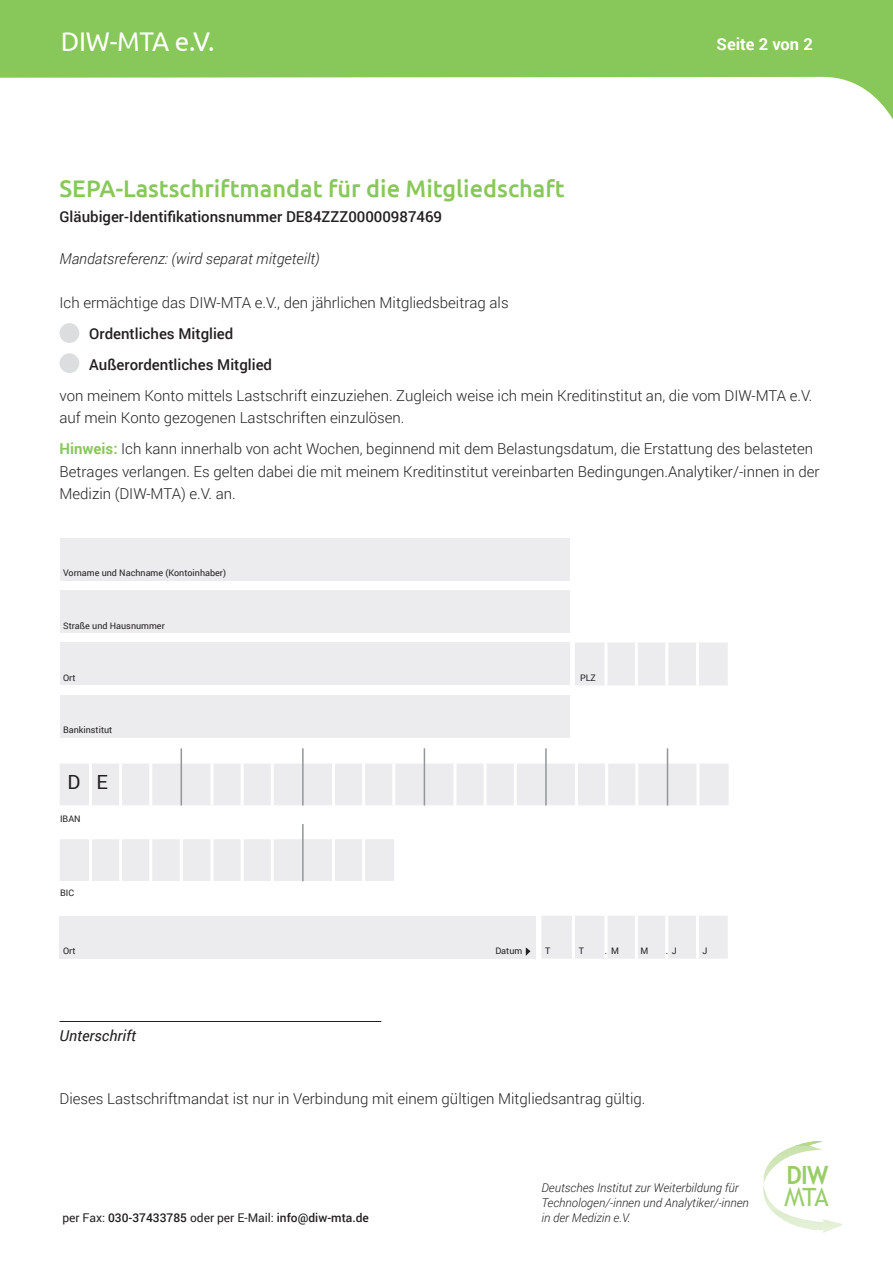
<style>
.page{position:relative;width:893px;height:1263px;background:#fff}
.page>*{position:absolute;margin:0;border:0;box-sizing:border-box;transform-origin:0 0}
.t1{font:27px "Ubuntu";letter-spacing:-.01em;color:#fff;scale:.96 1}
.t2{font:700 25.2px "Trebuchet MS";color:#99cd65;scale:.96 1}
.t3{font:25.2px "Trebuchet MS";color:#99cd65;scale:.96 1}
.t4{font:500 24px "Ubuntu";color:#88c75a}
.t5{font:19.5px "Roboto";color:#231f20}
.t6{font:700 16.5px "Roboto";color:#fff}
.t7{font:300 15px/22.5px "Roboto";color:#231f20}
.t8{font:500 15px/31px "Roboto";color:#231f20}
.t9{font:italic 300 15px "Roboto";color:#231f20}
.t10{font:italic 15px "Roboto";color:#231f20}
.t11{font:italic 300 12px/15px "Roboto";color:#231f20}
.t12{font:500 12px "Roboto";color:#231f20}
.t13{font:9px "Roboto";color:#231f20}
.s1{font-weight:700;color:#88c75a}
.s2{font-weight:400}
</style>
<div class="page">
<svg style="left:0;top:0;width:893px;height:120px;fill:#88c75a"></svg>
<svg style="left:60px;top:759px;width:669px;height:47px"></svg>
<hr style="left:667px;top:748px;width:1px;height:57px;background:#939598">
<hr style="left:484px;top:763px;width:3px;height:42px;background:#fff">
<hr style="left:210px;top:763px;width:3px;height:42px;background:#fff">
<hr style="left:635px;top:763px;width:3px;height:42px;background:#fff">
<hr style="left:696px;top:763px;width:3px;height:42px;background:#fff">
<hr style="left:453px;top:763px;width:3px;height:42px;background:#fff">
<hr style="left:181px;top:748px;width:1px;height:57px;background:#939598">
<hr style="left:605px;top:763px;width:3px;height:42px;background:#fff">
<hr style="left:424px;top:748px;width:1px;height:57px;background:#939598">
<hr style="left:149px;top:763px;width:3px;height:42px;background:#fff">
<hr style="left:575px;top:763px;width:3px;height:42px;background:#fff">
<hr style="left:302px;top:748px;width:2px;height:57px;background:#939598">
<hr style="left:392px;top:763px;width:3px;height:42px;background:#fff">
<hr style="left:119px;top:763px;width:3px;height:42px;background:#fff">
<hr style="left:545px;top:748px;width:2px;height:57px;background:#939598">
<hr style="left:271px;top:763px;width:3px;height:42px;background:#fff">
<hr style="left:362px;top:763px;width:3px;height:42px;background:#fff">
<hr style="left:89px;top:763px;width:3px;height:42px;background:#fff">
<hr style="left:514px;top:763px;width:3px;height:42px;background:#fff">
<hr style="left:241px;top:763px;width:3px;height:42px;background:#fff">
<hr style="left:332px;top:763px;width:3px;height:42px;background:#fff">
<div style="left:60px;top:839px;width:334px;height:43px;background:#ececee"></div>
<div style="left:575px;top:643px;width:153px;height:42px;background:#ececee"></div>
<div style="left:541px;top:916px;width:187px;height:43px;background:#ececee"></div>
<hr style="left:210px;top:839px;width:3px;height:42px;background:#fff">
<hr style="left:149px;top:839px;width:3px;height:42px;background:#fff">
<hr style="left:665px;top:642px;width:3px;height:43px;background:#fff">
<hr style="left:665px;top:916px;width:3px;height:43px;background:#fff">
<hr style="left:180px;top:839px;width:3px;height:42px;background:#fff">
<hr style="left:696px;top:642px;width:3px;height:43px;background:#fff">
<hr style="left:696px;top:916px;width:3px;height:43px;background:#fff">
<hr style="left:302px;top:824px;width:2px;height:57px;background:#939598">
<hr style="left:119px;top:839px;width:3px;height:42px;background:#fff">
<hr style="left:635px;top:642px;width:3px;height:43px;background:#fff">
<hr style="left:635px;top:916px;width:3px;height:43px;background:#fff">
<hr style="left:271px;top:839px;width:3px;height:42px;background:#fff">
<hr style="left:362px;top:839px;width:3px;height:42px;background:#fff">
<hr style="left:89px;top:839px;width:3px;height:42px;background:#fff">
<hr style="left:604px;top:642px;width:3px;height:43px;background:#fff">
<hr style="left:604px;top:916px;width:3px;height:43px;background:#fff">
<hr style="left:572px;top:916px;width:3px;height:43px;background:#fff">
<hr style="left:241px;top:839px;width:3px;height:42px;background:#fff">
<hr style="left:332px;top:839px;width:3px;height:42px;background:#fff">
<div style="left:60px;top:538px;width:509px;height:42px;background:#ececee"></div>
<div style="left:60px;top:590px;width:509px;height:43px;background:#ececee"></div>
<div style="left:60px;top:643px;width:509px;height:42px;background:#ececee"></div>
<div style="left:60px;top:916px;width:476px;height:42px;background:#ececee"></div>
<div style="left:60px;top:695px;width:509px;height:42px;background:#ececee"></div>
<svg style="left:526px;top:947px;width:4px;height:9px"></svg>
<hr style="left:60px;top:1021px;width:321px;height:1px;background:#231f20">
<div style="left:60px;top:323px;width:19px;height:20px;background:#dcdddf;border-radius:50%"></div>
<div style="left:60px;top:353px;width:19px;height:20px;background:#dcdddf;border-radius:50%"></div>
<hr style="left:763px;top:1141px;width:60px;height:1px;background:#b3d78b">
<hr style="left:763px;top:1142px;width:60px;height:1px;background:#b4d78b">
<hr style="left:763px;top:1143px;width:60px;height:1px;background:#b4d88d">
<hr style="left:763px;top:1144px;width:60px;height:1px;background:#b4d88e">
<svg style="left:763px;top:1145px;width:59px;height:66px"></svg>
<hr style="left:763px;top:1211px;width:79px;height:1px;background:#ddeccb">
<hr style="left:763px;top:1212px;width:79px;height:1px;background:#ddeccc">
<hr style="left:763px;top:1213px;width:79px;height:1px;background:#ddeccd">
<hr style="left:763px;top:1214px;width:79px;height:1px;background:#deedce">
<hr style="left:763px;top:1215px;width:79px;height:1px;background:#deedce">
<hr style="left:763px;top:1216px;width:79px;height:1px;background:#dfedcf">
<hr style="left:763px;top:1217px;width:79px;height:1px;background:#dfedd0">
<hr style="left:763px;top:1218px;width:79px;height:1px;background:#e0eed1">
<hr style="left:763px;top:1219px;width:79px;height:1px;background:#e0eed1">
<hr style="left:763px;top:1220px;width:79px;height:1px;background:#e1efd3">
<hr style="left:763px;top:1221px;width:79px;height:1px;background:#e1efd3">
<hr style="left:763px;top:1222px;width:79px;height:1px;background:#e2efd3">
<hr style="left:763px;top:1223px;width:79px;height:1px;background:#e3f0d5">
<hr style="left:763px;top:1224px;width:79px;height:1px;background:#e3f0d5">
<hr style="left:763px;top:1225px;width:79px;height:1px;background:#e4f0d6">
<hr style="left:763px;top:1226px;width:79px;height:1px;background:#e4f0d7">
<hr style="left:763px;top:1227px;width:79px;height:1px;background:#e5f1d8">
<hr style="left:763px;top:1228px;width:79px;height:1px;background:#e6f1d9">
<hr style="left:763px;top:1229px;width:79px;height:1px;background:#e6f1da">
<hr style="left:763px;top:1230px;width:79px;height:1px;background:#e7f2da">
<hr style="left:763px;top:1231px;width:79px;height:1px;background:#e7f2db">
<hr style="left:763px;top:1232px;width:79px;height:1px;background:#e8f2dd">
<h1 class="t1" style="left:61px;top:25px;width:161px">DIW-MTA e.V.</h1>
<p class="t6" style="left:717px;top:33px;width:98px">Seite 2 von 2</p>
<h3 class="t4" style="left:60px;top:173px;width:507px">SEPA-Lastschriftmandat für die Mitgliedschaft</h3>
<p class="t8" style="left:60px;top:201px;width:384px">Gläubiger-Identifikationsnummer DE84ZZZ00000987469</p>
<p class="t9" style="left:60px;top:248px;width:262px">Mandatsreferenz: (wird separat mitgeteilt)</p>
<p class="t7" style="left:60px;top:290px;width:451px">Ich ermächtige das DIW-MTA e.V., den jährlichen Mitgliedsbeitrag als</p>
<p class="t8" style="left:89px;top:317px;width:184px">Ordentliches Mitglied<br>Außerordentliches Mitglied</p>
<p class="t7" style="left:60px;top:383px;width:754px">von meinem Konto mittels Lastschrift einzuziehen. Zugleich weise ich mein Kreditinstitut an, die vom DIW-MTA e.V. auf mein Konto gezogenen Lastschriften einzulösen.</p>
<p class="t7" style="left:60px;top:437px;width:762px"><span class="s1">Hinweis:</span> Ich kann innerhalb von acht Wochen, beginnend mit dem Belastungsdatum, die Erstattung des belasteten<br>Betrages verlangen. Es gelten dabei die mit meinem Kreditinstitut vereinbarten Bedingungen.Analytiker/-innen in der<br>Medizin (DIW-MTA) e.V. an.</p>
<p class="t13" style="left:63px;top:566px;width:164px">Vorname und Nachname (Kontoinhaber)</p>
<p class="t13" style="left:63px;top:619px;width:103px">Straße und Hausnummer</p>
<p class="t13" style="left:63px;top:672px;width:14px">Ort</p>
<p class="t13" style="left:63px;top:724px;width:51px">Bankinstitut</p>
<h3 class="t5" style="left:67px;top:768px;width:42px">D E</h3>
<p class="t13" style="left:60px;top:812px;width:22px">IBAN</p>
<p class="t13" style="left:60px;top:887px;width:15px">BIC</p>
<p class="t13" style="left:63px;top:945px;width:14px">Ort</p>
<p class="t10" style="left:60px;top:1025px;width:78px">Unterschrift</p>
<p class="t13" style="left:580px;top:672px;width:18px">PLZ</p>
<p class="t13" style="left:495px;top:945px;width:28px">Datum</p>
<p class="t13" style="left:545px;top:945px;width:7px">T</p>
<p class="t13" style="left:579px;top:945px;width:7px">T</p>
<p class="t13" style="left:605px;top:945px;width:16px">. M</p>
<p class="t13" style="left:640px;top:945px;width:9px">M</p>
<p class="t13" style="left:666px;top:945px;width:13px">. J</p>
<p class="t13" style="left:702px;top:945px;width:6px">J</p>
<p class="t7" style="left:60px;top:1087px;width:587px">Dieses Lastschriftmandat ist nur in Verbindung mit einem gültigen Mitgliedsantrag gültig.</p>
<p class="t12" style="left:62px;top:1209px;width:308px"><span class="s2">per Fax:</span> 030-37433785 <span class="s2">oder per E-Mail:</span> info@diw-mta.de</p>
<h2 class="t2" style="left:787px;top:1159px;width:45px">DIW</h2>
<h2 class="t3" style="left:802px;top:1182px;width:29px">TA</h2>
<p class="t11" style="left:541px;top:1180px;width:199px">Deutsches Institut zur Weiterbildung für</p>
<h2 class="t3" style="left:805px;top:1212px;width:23px;rotate:-180deg">W</h2>
<p class="t11" style="left:541px;top:1195px;width:209px">Technologen/-innen und Analytiker/-innen in der Medizin e.V.</p>
</div>
